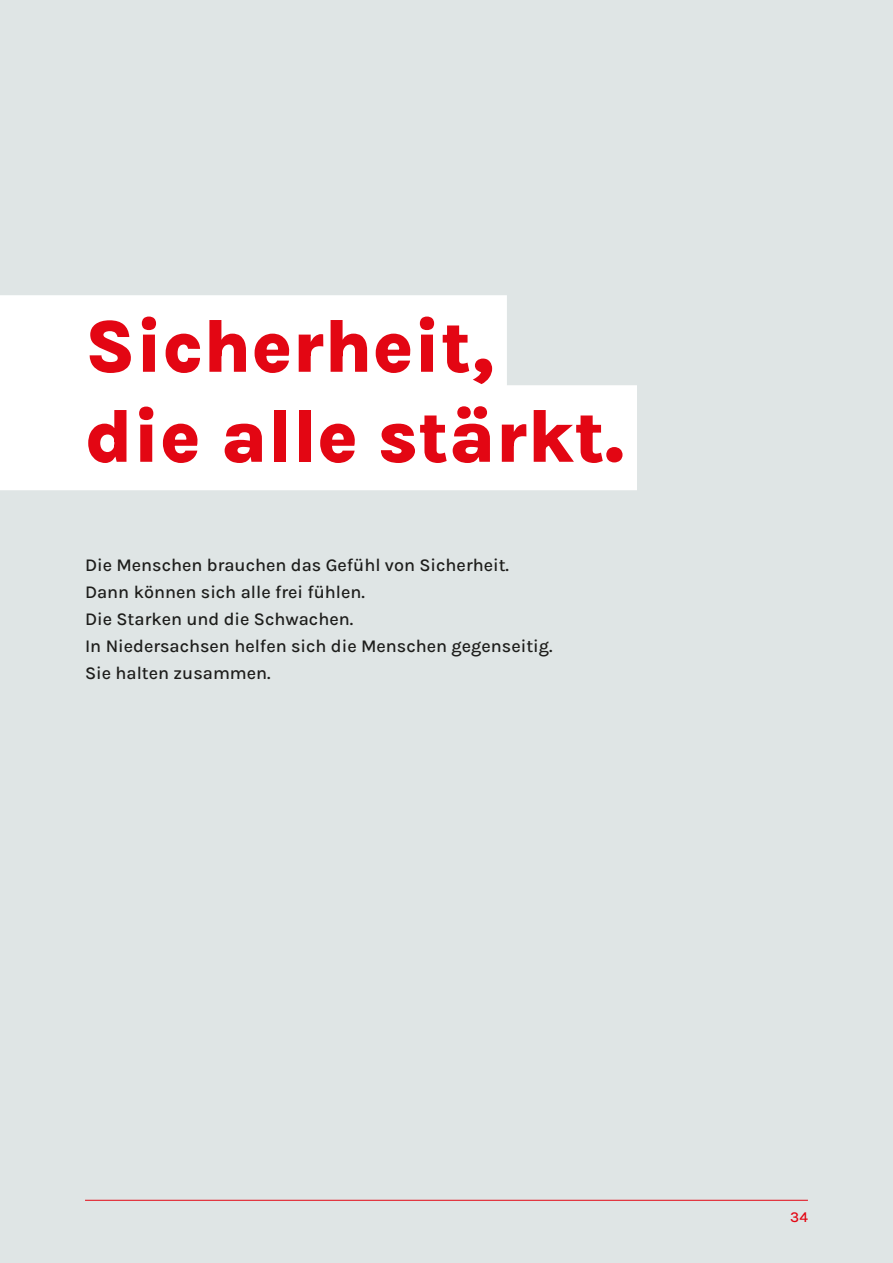
<style>
.page{position:relative;width:893px;height:1263px;background:#dfe5e5}
.page>*{position:absolute;margin:0;border:0;box-sizing:border-box;transform-origin:0 0}
.t1{font:800 75px/90px "Karla";color:#e30613}
.t2{font:500 18px/27px "Karla";color:#1d1d1b}
.t3{font:500 15px "Karla";color:#e30613}
</style>
<div class="page">
<div style="left:0;top:295px;width:507px;height:105px;background:#fff"></div>
<div style="left:0;top:385px;width:637px;height:105px;background:#fff"></div>
<hr style="left:85px;top:1200px;width:723px;height:1px;background:#e30613">
<h1 class="t1" style="left:85px;top:299px;width:540px">Sicherheit, die alle stärkt.</h1>
<p class="t2" style="left:85px;top:551px;width:469px">Die Menschen brauchen das Gefühl von Sicherheit.<br>Dann können sich alle frei fühlen.<br>Die Starken und die Schwachen.<br>In Niedersachsen helfen sich die Menschen gegenseitig.<br>Sie halten zusammen.</p>
<p class="t3" style="left:790px;top:1207px;width:19px">34</p>
</div>
